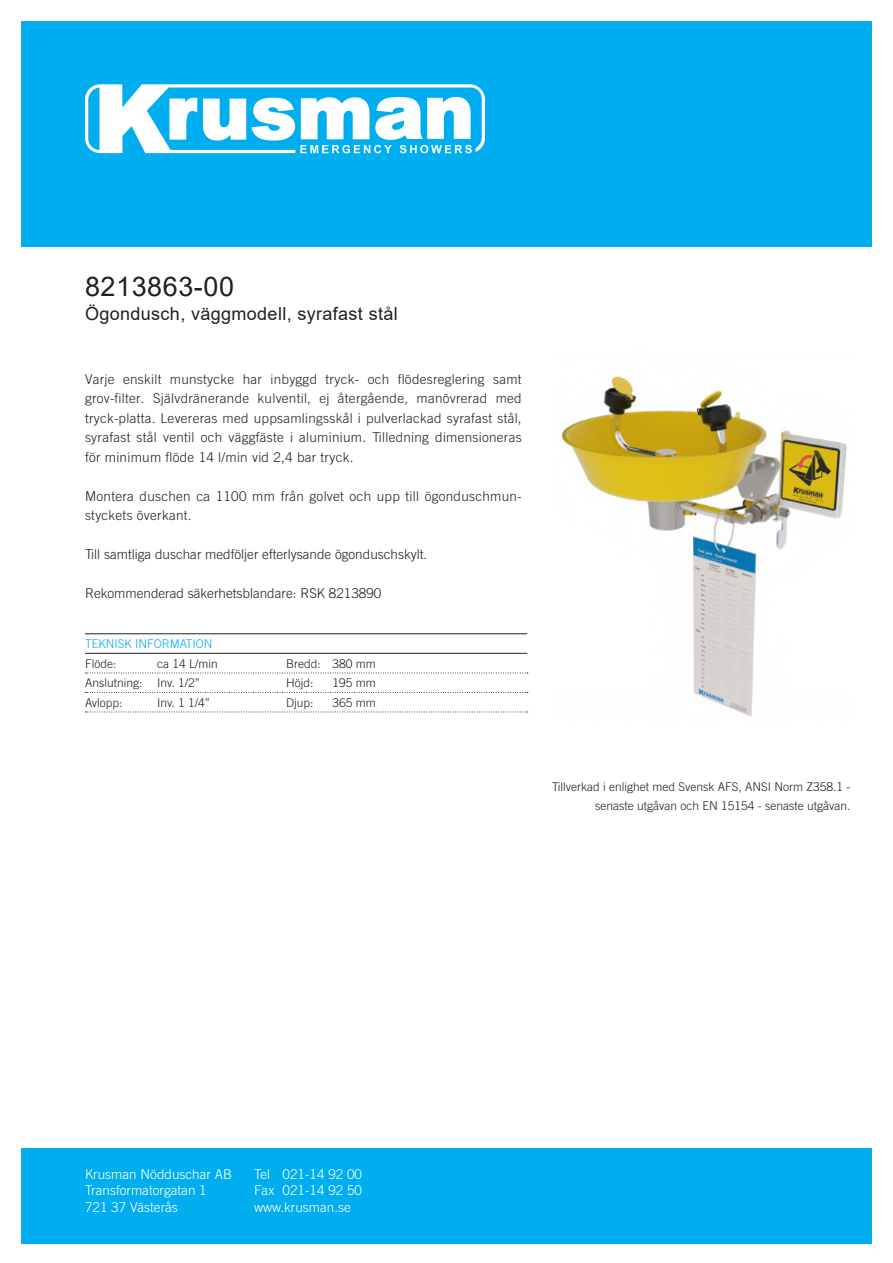
<style>
.page{position:relative;width:893px;height:1263px;background:#fff}
.page>*{position:absolute;margin:0;border:0;box-sizing:border-box;transform-origin:0 0}
.t1{font:27px "Arial";letter-spacing:.02em;color:#231f20}
.t2{font:18px "Arial";letter-spacing:.02em;color:#231f20}
.t3{font:300 13.5px/19.5px "Trade Gothic LT Std";letter-spacing:.02em;color:#231f20;text-align:justify}
.t4{font:300 13.5px "Trade Gothic LT Std";color:#231f20}
.t5{font:300 13.5px "Trade Gothic LT Std";color:#fff}
.t6{font:300 12px/19.5px "Trade Gothic LT Std";color:#231f20;text-align:right}
.t7{font:300 12px "Trade Gothic LT Std";color:#00aeef}
</style>
<div class="page">
<div style="left:21px;top:21px;width:851px;height:226px;background:#00aeef"></div>
<div style="left:21px;top:1148px;width:851px;height:96px;background:#00aeef"></div>
<hr style="left:85px;top:633px;width:442px;height:1px;background:#231f20">
<hr style="left:85px;top:653px;width:442px;height:1px;background:#231f20">
<svg style="left:85px;top:673px;width:443px;height:1px"></svg>
<svg style="left:85px;top:692px;width:443px;height:1px"></svg>
<svg style="left:85px;top:712px;width:443px;height:1px"></svg>
<svg style="left:85px;top:84px;width:400px;height:69px"></svg>
<img style="left:559px;top:376px;width:288px;height:341px">
<p class="t1" style="left:85px;top:268px;width:150px">8213863-00</p>
<p class="t2" style="left:85px;top:301px;width:314px">Ögondusch, väggmodell, syrafast stål</p>
<p class="t3" style="left:85px;top:369px;width:438px">Varje enskilt munstycke har inbyggd tryck- och flödesreglering samt grov-filter. Självdränerande kulventil, ej återgående, manövrerad med tryck-platta. Levereras med uppsamlingsskål i pulverlackad syrafast stål, syrafast stål ventil och väggfäste i aluminium. Tilledning dimensioneras för minimum flöde 14 l/min vid 2,4 bar tryck.</p>
<p class="t3" style="left:85px;top:486px;width:438px">Montera duschen ca 1100 mm från golvet och upp till ögonduschmun&shy;styckets överkant.</p>
<p class="t4" style="left:85px;top:546px;width:344px">Till samtliga duschar medföljer efterlysande ögonduschskylt.</p>
<p class="t4" style="left:85px;top:585px;width:298px">Rekommenderad säkerhetsblandare: RSK 8213890</p>
<p class="t7" style="left:85px;top:637px;width:129px">TEKNISK INFORMATION</p>
<p class="t6" style="left:85px;top:653px;width:33px">Flöde:</p>
<p class="t6" style="left:157px;top:653px;width:62px">ca 14 L/min</p>
<p class="t6" style="left:286px;top:653px;width:91px">Bredd: 380 mm</p>
<p class="t6" style="left:85px;top:673px;width:117px">Anslutning: Inv. 1/2”</p>
<p class="t6" style="left:286px;top:673px;width:29px">Höjd:</p>
<p class="t6" style="left:333px;top:673px;width:45px">195 mm</p>
<p class="t6" style="left:85px;top:692px;width:39px">Avlopp:</p>
<p class="t6" style="left:157px;top:692px;width:55px">Inv. 1 1/4”</p>
<p class="t6" style="left:286px;top:692px;width:29px">Djup:</p>
<p class="t6" style="left:333px;top:692px;width:45px">365 mm</p>
<p class="t6" style="left:552px;top:777px;width:300px">Tillverkad i enlighet med Svensk AFS, ANSI Norm Z358.1 - senaste utgåvan och EN 15154 - senaste utgåvan.</p>
<p class="t5" style="left:85px;top:1166px;width:149px">Krusman Nödduschar AB</p>
<p class="t5" style="left:85px;top:1182px;width:123px">Transformatorgatan 1</p>
<p class="t5" style="left:85px;top:1199px;width:94px">721 37 Västerås</p>
<p class="t5" style="left:254px;top:1166px;width:110px">Tel 021-14 92 00</p>
<p class="t5" style="left:254px;top:1182px;width:110px">Fax 021-14 92 50</p>
<p class="t5" style="left:254px;top:1199px;width:98px">www.krusman.se</p>
</div>
